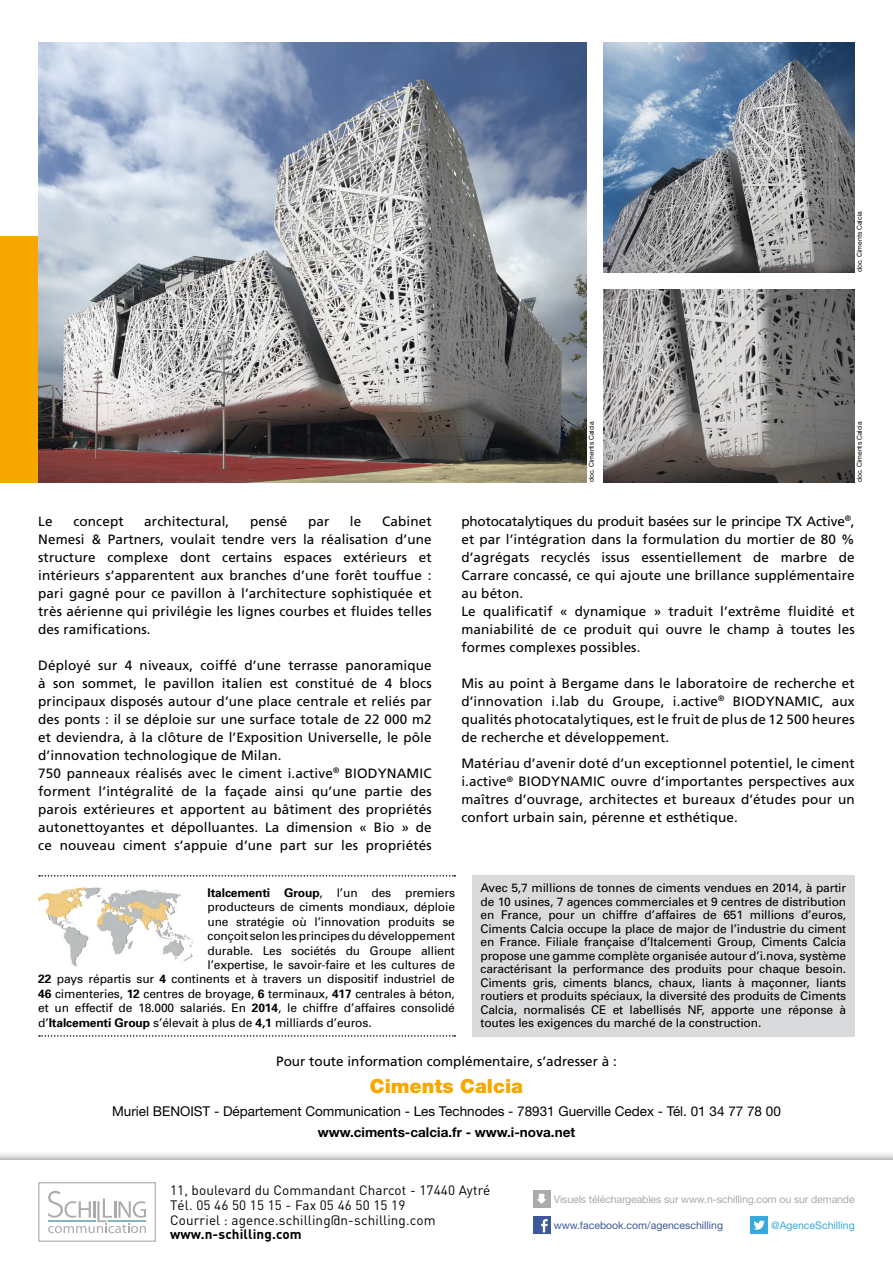
<style>
.page{position:relative;width:893px;height:1263px;background:#fff}
.page>*{position:absolute;margin:0;border:0;box-sizing:border-box;transform-origin:0 0}
.t1{font:900 19.5px "Helvetica Neue LT Std";color:#f6a700}
.t2{font:13.5px/18px "Frutiger";letter-spacing:.01em;color:#000;text-align:justify}
.t3{font:13.5px "DIN";letter-spacing:.01em;color:#000}
.t4{font:13.5px "Helvetica Neue LT Std";color:#000}
.t5{font:700 13.5px "Helvetica Neue LT Std";color:#000}
.t6{font:700 13.5px "DIN";letter-spacing:.01em;color:#000}
.t7{font:12px/13.5px "Univers";letter-spacing:-.01em;color:#000;text-align:justify}
.t8{font:700 12px "Univers";letter-spacing:-.01em;color:#000}
.t9{font:10.5px "Helvetica Neue LT Std";letter-spacing:-.01em;color:#ababad}
.t10{font:10.5px "Helvetica Neue LT Std";color:#3e5999}
.t11{font:10.5px "Helvetica Neue LT Std";color:#39a9dc}
.t12{font:6.75px "Helvetica Neue LT Std";color:#000}
.s1{font-weight:400}
.s2{font-weight:700}
</style>
<div class="page">
<div style="left:0;top:236px;width:38px;height:246px;background:#f6a700"></div>
<div style="left:0;top:1150px;width:893px;height:113px;background:#000;opacity:.4"></div>
<div style="left:0;top:1161px;width:893px;height:102px;background:#fff"></div>
<div style="left:38px;top:1182px;width:118px;height:60px;background:#fff;border:1px solid #ababad"></div>
<svg style="left:48px;top:1191px;width:98px;height:42px"></svg>
<div style="left:751px;top:1216px;width:17px;height:17px;background:#39a9dc"></div>
<svg style="left:753px;top:1220px;width:12px;height:10px"></svg>
<div style="left:533px;top:1216px;width:17px;height:17px;background:#3e5999"></div>
<svg style="left:541px;top:1219px;width:7px;height:13px"></svg>
<div style="left:533px;top:1190px;width:17px;height:17px;background:#ababad"></div>
<svg style="left:537px;top:1194px;width:10px;height:10px"></svg>
<svg style="left:39px;top:1035px;width:416px;height:2px"></svg>
<svg style="left:39px;top:875px;width:416px;height:1px"></svg>
<div style="left:472px;top:875px;width:383px;height:162px;background:#d9dadb"></div>
<img style="left:38px;top:887px;width:155px;height:80px">
<img style="left:38px;top:43px;width:549px;height:439px">
<img style="left:604px;top:289px;width:251px;height:193px">
<img style="left:604px;top:43px;width:251px;height:229px">
<p class="t12" style="left:855px;top:272px;width:62px;rotate:-90deg">doc. Ciments Calcia</p>
<p class="t2" style="left:38px;top:512px;width:395px;text-indent:344px">Cabinet Nemesi &amp; Partners, voulait tendre vers la réalisation d’une structure complexe dont certains espaces extérieurs et intérieurs s’apparentent aux branches d’une forêt touffue : pari gagné pour ce pavillon à l’architecture sophistiquée et très aérienne qui privilégie les lignes courbes et fluides telles des ramifications.</p>
<p class="t2" style="left:38px;top:656px;width:395px">Déployé sur 4 niveaux, coiffé d’une terrasse panoramique à son sommet, le pavillon italien est constitué de 4 blocs principaux disposés autour d’une place centrale et reliés par des ponts : il se déploie sur une surface totale de 22 000 m2 et deviendra, à la clôture de l’Exposition Universelle, le pôle d’innovation technologique de Milan.</p>
<p class="t2" style="left:38px;top:764px;width:395px">750 panneaux réalisés avec le ciment i.active<sup>®</sup> BIODYNAMIC forment l’intégralité de la façade ainsi qu’une partie des parois extérieures et apportent au bâtiment des propriétés autonettoyantes et dépolluantes. La dimension « Bio » de ce nouveau ciment s’appuie d’une part sur les propriétés</p>
<p class="t2" style="left:38px;top:512px;width:16px">Le</p>
<p class="t2" style="left:73px;top:512px;width:52px">concept</p>
<p class="t2" style="left:144px;top:512px;width:87px">architectural,</p>
<p class="t2" style="left:250px;top:512px;width:39px">pensé</p>
<p class="t2" style="left:308px;top:512px;width:23px">par</p>
<p class="t2" style="left:350px;top:512px;width:13px">le</p>
<p class="t12" style="left:587px;top:482px;width:62px;rotate:-90deg">doc. Ciments Calcia</p>
<p class="t12" style="left:855px;top:482px;width:62px;rotate:-90deg">doc. Ciments Calcia</p>
<p class="t2" style="left:461px;top:512px;width:395px">photocatalytiques du produit basées sur le principe TX Active<sup>®</sup>, et par l’intégration dans la formulation du mortier de 80 % d’agrégats recyclés issus essentiellement de marbre de Carrare concassé, ce qui ajoute une brillance supplémentaire au béton.</p>
<p class="t2" style="left:461px;top:602px;width:395px">Le qualificatif « dynamique » traduit l’extrême fluidité et maniabilité de ce produit qui ouvre le champ à toutes les formes complexes possibles.</p>
<p class="t2" style="left:461px;top:674px;width:395px">Mis au point à Bergame dans le laboratoire de recherche et d’innovation i.lab du Groupe, i.active<sup>®</sup> BIODYNAMIC, aux qualités photocatalytiques, est le fruit de plus de 12 500 heures de recherche et développement.</p>
<p class="t2" style="left:461px;top:755px;width:395px">Matériau d’avenir doté d’un exceptionnel potentiel, le ciment i.active<sup>®</sup> BIODYNAMIC ouvre d’importantes perspectives aux maîtres d’ouvrage, architectes et bureaux d’études pour un confort urbain sain, pérenne et esthétique.</p>
<p class="t8" style="left:207px;top:885px;width:249px">Italcementi Group<span class="s1">, l’un des premiers</span></p>
<p class="t7" style="left:207px;top:900px;width:249px">producteurs de ciments mondiaux, déploie</p>
<p class="t7" style="left:207px;top:915px;width:249px">une stratégie où l’innovation produits se</p>
<p class="t7" style="left:207px;top:929px;width:249px">conçoit selon les principes du développement</p>
<p class="t7" style="left:207px;top:944px;width:249px">durable. Les sociétés du Groupe allient</p>
<p class="t7" style="left:207px;top:958px;width:249px">l’expertise, le savoir-faire et les cultures de</p>
<p class="t7" style="left:38px;top:972px;width:418px"><span class="s2">22</span> pays répartis sur <span class="s2">4</span> continents et à travers un dispositif industriel de</p>
<p class="t7" style="left:38px;top:987px;width:418px"><span class="s2">46</span> cimenteries, <span class="s2">12</span> centres de broyage, <span class="s2">6</span> terminaux, <span class="s2">417</span> centrales à béton,</p>
<p class="t7" style="left:38px;top:1001px;width:418px">et un effectif de 18.000 salariés. En <span class="s2">2014</span>, le chiffre d’affaires consolidé</p>
<p class="t7" style="left:38px;top:1016px;width:335px">d’<span class="s2">Italcementi Group</span> s’élevait à plus de <span class="s2">4,1</span> milliards d’euros.</p>
<p class="t7" style="left:480px;top:881px;width:367px">Avec 5,7 millions de tonnes de ciments vendues en 2014, à partir de 10 usines, 7 agences commerciales et 9 centres de distribution en France, pour un chiffre d’affaires de 651 millions d’euros, Ciments Calcia occupe la place de major de l’industrie du ciment en France. Filiale française d’Italcementi Group, Ciments Calcia propose une gamme complète organisée autour d’i.nova, système caractérisant la performance des produits pour chaque besoin.<br>Ciments gris, ciments blancs, chaux, liants à maçonner, liants routiers et produits spéciaux, la diversité des produits de Ciments Calcia, normalisés CE et labellisés NF, apporte une réponse à toutes les exigences du marché de la construction.</p>
<p class="t2" style="left:276px;top:1052px;width:342px">Pour toute information complémentaire, s’adresser à :</p>
<p class="t1" style="left:370px;top:1074px;width:155px">Ciments Calcia</p>
<p class="t4" style="left:112px;top:1103px;width:670px">Muriel BENOIST - Département Communication - Les Technodes - 78931 Guerville Cedex - Tél. 01 34 77 78 00</p>
<p class="t5" style="left:318px;top:1123px;width:259px">www.ciments-calcia.fr - www.i-nova.net</p>
<p class="t3" style="left:170px;top:1182px;width:322px">11, boulevard du Commandant Charcot - 17440 Aytré</p>
<p class="t3" style="left:170px;top:1197px;width:237px">Tél. 05 46 50 15 15 - Fax 05 46 50 15 19</p>
<p class="t3" style="left:170px;top:1212px;width:267px">Courriel : agence.schilling@n-schilling.com</p>
<p class="t6" style="left:170px;top:1225px;width:133px">www.n-schilling.com</p>
<p class="t9" style="left:554px;top:1192px;width:302px">Visuels téléchargeables sur www.n-schilling.com ou sur demande</p>
<p class="t10" style="left:554px;top:1219px;width:171px">www.facebook.com/agenceschilling</p>
<p class="t11" style="left:771px;top:1219px;width:85px">@AgenceSchilling</p>
</div>
